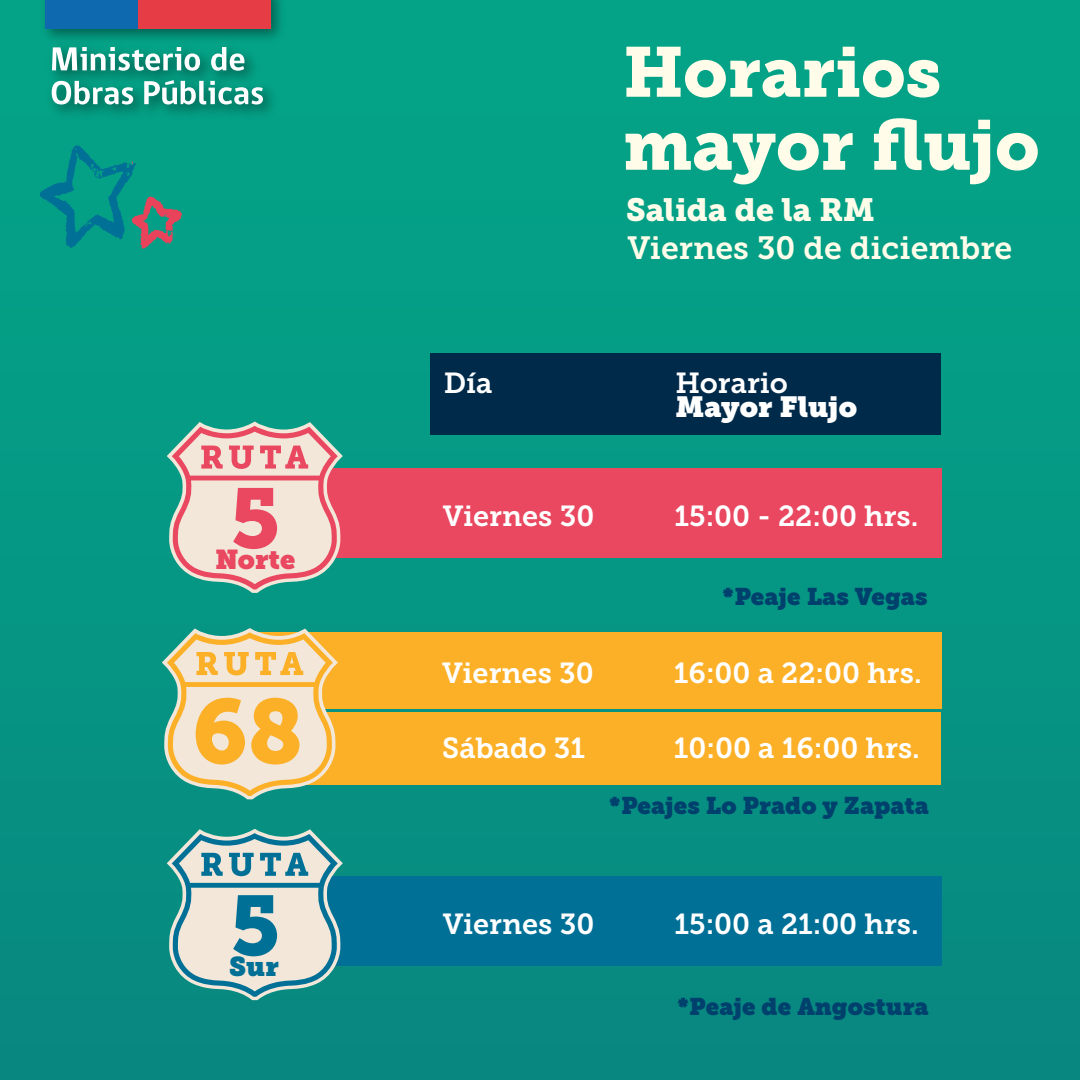
<style>
.page{position:relative;width:1080px;height:1080px;background:#fff}
.page>*{position:absolute;margin:0;border:0;box-sizing:border-box;transform-origin:0 0}
.t1{font:70px/73px "Museo Slab 900";color:#fffde9}
.t2{font:32px "Museo Slab 700";color:#fffde9}
.t3{font:32px "Museo Slab 900";color:#fffde9}
.t4{font:28.9px "Museo Slab 700";color:#fff}
.t5{font:28.9px "Museo Slab";color:#fff}
.t6{font:27px "Museo Slab";color:#e94860}
.t7{font:27px "Museo Slab";color:#007096}
.t8{font:23.9px "Museo Slab";color:#00406d}
</style>
<div class="page">
<div style="left:0;top:0;width:1080px;height:1080px;background:linear-gradient(to bottom,#03a687,#088880)"></div>
<img style="left:35px;top:0;width:256px;height:125px">
<div style="left:45px;top:0;width:93px;height:29px;background:#0e69af"></div>
<div style="left:138px;top:0;width:133px;height:29px;background:#e63c46"></div>
<svg style="left:52px;top:47px;width:148px;height:24px"></svg>
<svg style="left:52px;top:81px;width:81px;height:24px"></svg>
<svg style="left:144px;top:80px;width:119px;height:25px"></svg>
<svg style="left:211px;top:47px;width:33px;height:24px"></svg>
<div style="left:430px;top:354px;width:511px;height:81px;background:#002a4a"></div>
<div style="left:242px;top:876px;width:700px;height:90px;background:#007096"></div>
<svg style="left:167px;top:829px;width:176px;height:171px;background:#8fbab9"></svg>
<div style="left:250px;top:632px;width:692px;height:76px;background:#fcb028"></div>
<div style="left:241px;top:712px;width:700px;height:73px;background:#fcb028"></div>
<svg style="left:162px;top:628px;width:176px;height:171px"></svg>
<div style="left:242px;top:468px;width:700px;height:90px;background:#e94860"></div>
<svg style="left:167px;top:422px;width:176px;height:171px;background:#c7b3ad"></svg>
<svg style="left:40px;top:145px;width:142px;height:104px;background:#129185"></svg>
<p class="t6" style="left:215px;top:543px;width:82px">Norte</p>
<p class="t7" style="left:229px;top:951px;width:51px">Sur</p>
<h1 class="t1" style="left:623px;top:36px;width:418px">Horarios mayor flujo</h1>
<p class="t3" style="left:626px;top:191px;width:250px">Salida de la RM</p>
<p class="t2" style="left:627px;top:230px;width:386px">Viernes 30 de diciembre</p>
<p class="t4" style="left:444px;top:366px;width:50px">Día</p>
<p class="t4" style="left:675px;top:366px;width:114px">Horario</p>
<p class="t5" style="left:675px;top:390px;width:183px">Mayor Flujo</p>
<p class="t4" style="left:443px;top:500px;width:153px">Viernes 30</p>
<p class="t4" style="left:675px;top:500px;width:245px">15:00 - 22:00 hrs.</p>
<p class="t8" style="left:722px;top:583px;width:207px">*Peaje Las Vegas</p>
<p class="t4" style="left:442px;top:657px;width:153px">Viernes 30</p>
<p class="t4" style="left:674px;top:657px;width:249px">16:00 a 22:00 hrs.</p>
<p class="t4" style="left:442px;top:732px;width:144px">Sábado 31</p>
<p class="t4" style="left:674px;top:732px;width:248px">10:00 a 16:00 hrs.</p>
<p class="t8" style="left:609px;top:792px;width:322px">*Peajes Lo Prado y Zapata</p>
<p class="t4" style="left:443px;top:907px;width:153px">Viernes 30</p>
<p class="t4" style="left:675px;top:907px;width:246px">15:00 a 21:00 hrs.</p>
<p class="t8" style="left:677px;top:992px;width:253px">*Peaje de Angostura</p>
</div>
